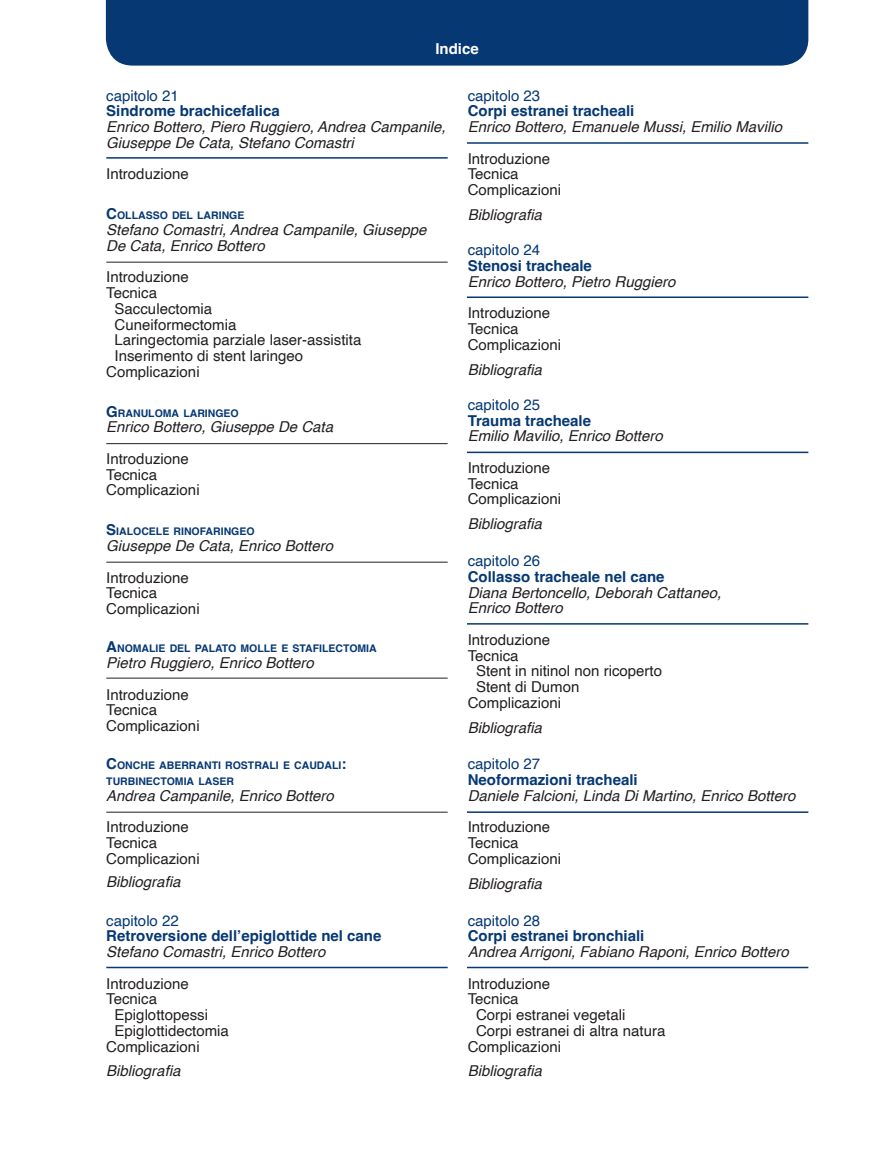
<style>
.page{position:relative;width:893px;height:1149px;background:#fff}
.page>*{position:absolute;margin:0;border:0;box-sizing:border-box;transform-origin:0 0}
.t1{font:15px/15.8px "Helvetica";color:#231f20}
.t2{font:italic 15px/15.8px "Helvetica";color:#231f20}
.t3{font:700 15px "Helvetica";color:#063873}
.t4{font:15px "Helvetica";color:#063873}
.t5{font:700 15px "Helvetica";color:#fff}
.t6{font:700 10.5px/15.8px "Helvetica";color:#063873}
.s1{font-size:15px}
</style>
<div class="page">
<div style="left:106px;top:0;width:702px;height:66px;background:#063873"></div>
<hr style="left:106px;top:157px;width:342px;height:2px;background:#063873">
<hr style="left:106px;top:262px;width:342px;height:1px;background:#231f20">
<hr style="left:106px;top:443px;width:342px;height:1px;background:#231f20">
<hr style="left:106px;top:561px;width:342px;height:1px;background:#231f20">
<hr style="left:106px;top:677px;width:342px;height:1px;background:#231f20">
<hr style="left:106px;top:811px;width:342px;height:1px;background:#231f20">
<hr style="left:106px;top:966px;width:342px;height:1px;background:#063873">
<hr style="left:467px;top:142px;width:341px;height:2px;background:#063873">
<hr style="left:467px;top:296px;width:341px;height:2px;background:#063873">
<hr style="left:467px;top:451px;width:341px;height:2px;background:#063873">
<hr style="left:467px;top:623px;width:341px;height:1px;background:#063873">
<hr style="left:467px;top:811px;width:341px;height:1px;background:#063873">
<hr style="left:467px;top:966px;width:341px;height:1px;background:#063873">
<p class="t5" style="left:435px;top:42px;width:45px">Indice</p>
<p class="t4" style="left:106px;top:89px;width:74px">capitolo 21</p>
<p class="t3" style="left:106px;top:105px;width:175px">Sindrome brachicefalica</p>
<p class="t2" style="left:106px;top:120px;width:341px">Enrico Bottero, Piero Ruggiero, Andrea Campanile,<br>Giuseppe De Cata, Stefano Comastri</p>
<p class="t1" style="left:106px;top:167px;width:84px">Introduzione</p>
<p class="t6" style="left:106px;top:208px;width:140px"><span class="s1">C</span>OLLASSO DEL LARINGE</p>
<p class="t2" style="left:106px;top:223px;width:322px">Stefano Comastri, Andrea Campanile, Giuseppe<br>De Cata, Enrico Bottero</p>
<p class="t1" style="left:106px;top:270px;width:84px">Introduzione</p>
<p class="t1" style="left:106px;top:286px;width:52px">Tecnica</p>
<p class="t1" style="left:115px;top:302px;width:99px">Sacculectomia</p>
<p class="t1" style="left:115px;top:317px;width:123px">Cuneiformectomia</p>
<p class="t1" style="left:115px;top:333px;width:248px">Laringectomia parziale laser-assistita</p>
<p class="t1" style="left:115px;top:349px;width:190px">Inserimento di stent laringeo</p>
<p class="t1" style="left:106px;top:365px;width:95px">Complicazioni</p>
<p class="t6" style="left:106px;top:406px;width:134px"><span class="s1">G</span>RANULOMA LARINGEO</p>
<p class="t2" style="left:106px;top:420px;width:228px">Enrico Bottero, Giuseppe De Cata</p>
<p class="t1" style="left:106px;top:452px;width:95px">Introduzione<br>Tecnica<br>Complicazioni</p>
<p class="t6" style="left:106px;top:524px;width:150px"><span class="s1">S</span>IALOCELE RINOFARINGEO</p>
<p class="t2" style="left:106px;top:539px;width:228px">Giuseppe De Cata, Enrico Bottero</p>
<p class="t1" style="left:106px;top:570px;width:95px">Introduzione<br>Tecnica<br>Complicazioni</p>
<p class="t6" style="left:106px;top:641px;width:272px"><span class="s1">A</span>NOMALIE DEL PALATO MOLLE E STAFILECTOMIA</p>
<p class="t2" style="left:106px;top:656px;width:209px">Pietro Ruggiero, Enrico Bottero</p>
<p class="t1" style="left:106px;top:687px;width:95px">Introduzione<br>Tecnica<br>Complicazioni</p>
<p class="t6" style="left:106px;top:758px;width:242px"><span class="s1">C</span>ONCHE ABERRANTI ROSTRALI E CAUDALI<span class="s1">:<br></span>TURBINECTOMIA LASER</p>
<p class="t2" style="left:106px;top:788px;width:229px">Andrea Campanile, Enrico Bottero</p>
<p class="t1" style="left:106px;top:820px;width:95px">Introduzione<br>Tecnica<br>Complicazioni</p>
<p class="t2" style="left:106px;top:875px;width:76px">Bibliografia</p>
<p class="t4" style="left:106px;top:913px;width:74px">capitolo 22</p>
<p class="t3" style="left:106px;top:929px;width:277px">Retroversione dell’epiglottide nel cane</p>
<p class="t2" style="left:106px;top:944px;width:221px">Stefano Comastri, Enrico Bottero</p>
<p class="t1" style="left:106px;top:976px;width:84px">Introduzione</p>
<p class="t1" style="left:106px;top:992px;width:52px">Tecnica</p>
<p class="t1" style="left:115px;top:1007px;width:95px">Epiglottopessi</p>
<p class="t1" style="left:115px;top:1023px;width:116px">Epiglottidectomia</p>
<p class="t1" style="left:106px;top:1039px;width:95px">Complicazioni</p>
<p class="t2" style="left:106px;top:1064px;width:76px">Bibliografia</p>
<p class="t4" style="left:468px;top:89px;width:74px">capitolo 23</p>
<p class="t3" style="left:468px;top:105px;width:168px">Corpi estranei tracheali</p>
<p class="t2" style="left:468px;top:120px;width:316px">Enrico Bottero, Emanuele Mussi, Emilio Mavilio</p>
<p class="t1" style="left:468px;top:152px;width:95px">Introduzione<br>Tecnica<br>Complicazioni</p>
<p class="t2" style="left:468px;top:208px;width:76px">Bibliografia</p>
<p class="t4" style="left:468px;top:243px;width:74px">capitolo 24</p>
<p class="t3" style="left:468px;top:259px;width:126px">Stenosi tracheale</p>
<p class="t2" style="left:468px;top:275px;width:209px">Enrico Bottero, Pietro Ruggiero</p>
<p class="t1" style="left:468px;top:306px;width:95px">Introduzione<br>Tecnica<br>Complicazioni</p>
<p class="t2" style="left:468px;top:362px;width:76px">Bibliografia</p>
<p class="t4" style="left:468px;top:398px;width:74px">capitolo 25</p>
<p class="t3" style="left:468px;top:414px;width:125px">Trauma tracheale</p>
<p class="t2" style="left:468px;top:429px;width:197px">Emilio Mavilio, Enrico Bottero</p>
<p class="t1" style="left:468px;top:461px;width:95px">Introduzione<br>Tecnica<br>Complicazioni</p>
<p class="t2" style="left:468px;top:517px;width:76px">Bibliografia</p>
<p class="t4" style="left:468px;top:554px;width:74px">capitolo 26</p>
<p class="t3" style="left:468px;top:570px;width:198px">Collasso tracheale nel cane</p>
<p class="t2" style="left:468px;top:585px;width:255px">Diana Bertoncello, Deborah Cattaneo,<br>Enrico Bottero</p>
<p class="t1" style="left:468px;top:632px;width:84px">Introduzione</p>
<p class="t1" style="left:468px;top:648px;width:52px">Tecnica</p>
<p class="t1" style="left:476px;top:664px;width:187px">Stent in nitinol non ricoperto</p>
<p class="t1" style="left:476px;top:680px;width:105px">Stent di Dumon</p>
<p class="t1" style="left:468px;top:695px;width:95px">Complicazioni</p>
<p class="t2" style="left:468px;top:720px;width:76px">Bibliografia</p>
<p class="t4" style="left:468px;top:757px;width:74px">capitolo 27</p>
<p class="t3" style="left:468px;top:773px;width:172px">Neoformazioni tracheali</p>
<p class="t2" style="left:468px;top:788px;width:329px">Daniele Falcioni, Linda Di Martino, Enrico Bottero</p>
<p class="t1" style="left:468px;top:820px;width:95px">Introduzione<br>Tecnica<br>Complicazioni</p>
<p class="t2" style="left:468px;top:876px;width:76px">Bibliografia</p>
<p class="t4" style="left:468px;top:913px;width:74px">capitolo 28</p>
<p class="t3" style="left:468px;top:929px;width:178px">Corpi estranei bronchiali</p>
<p class="t2" style="left:468px;top:944px;width:322px">Andrea Arrigoni, Fabiano Raponi, Enrico Bottero</p>
<p class="t1" style="left:468px;top:976px;width:84px">Introduzione</p>
<p class="t1" style="left:468px;top:992px;width:52px">Tecnica</p>
<p class="t1" style="left:476px;top:1007px;width:151px">Corpi estranei vegetali</p>
<p class="t1" style="left:476px;top:1023px;width:191px">Corpi estranei di altra natura</p>
<p class="t1" style="left:468px;top:1039px;width:95px">Complicazioni</p>
<p class="t2" style="left:468px;top:1064px;width:76px">Bibliografia</p>
</div>
